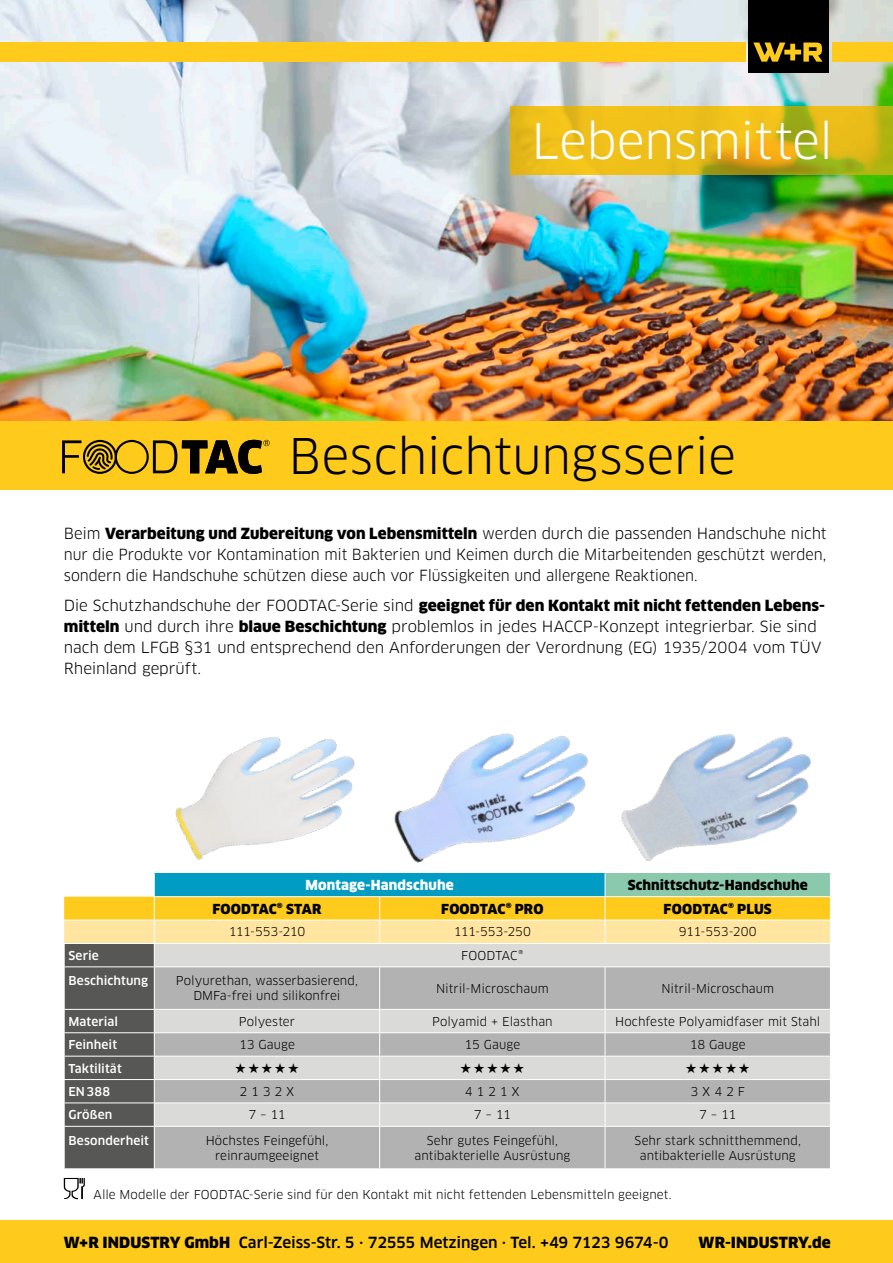
<style>
.page{position:relative;width:893px;height:1263px;background:#fff}
.page>*{position:absolute;margin:0;border:0;box-sizing:border-box;transform-origin:0 0}
.t1{font:48px "Clan Pro";letter-spacing:-.005em;color:#000}
.t2{font:48px "Clan Pro";letter-spacing:-.005em;color:#fff}
.t3{font:15px/21px "Clan Pro";letter-spacing:-.01em;color:#000;text-align:justify}
.t4{font:500 15px "Clan Pro";letter-spacing:-.005em;color:#000}
.t5{font:900 15px "Clan Pro";letter-spacing:.005em;color:#000}
.t6{font:900 13.5px "Clan Pro";letter-spacing:.01em;color:#000}
.t7{font:900 13.5px "Clan Pro";letter-spacing:.01em;color:#fff}
.t8{font:12px/15px "Clan Pro";letter-spacing:.005em;color:#000;text-align:center}
.t9{font:500 12px/23.4px "Clan Pro";letter-spacing:.01em;color:#fff}
.t10{font:12px "Clan Pro";letter-spacing:-.015em;color:#000}
.t11{font:12px "Clan Pro";letter-spacing:-.03em;color:#000}
.s1{font-weight:900}
</style>
<div class="page">
<img style="left:0;top:0;width:893px;height:421px">
<div style="left:0;top:43px;width:745px;height:19px;background:#fecb1c"></div>
<div style="left:832px;top:43px;width:61px;height:19px;background:#fecb1c"></div>
<div style="left:748px;top:0;width:81px;height:72px;background:#000"></div>
<svg style="left:753px;top:43px;width:69px;height:19px"></svg>
<svg style="left:510px;top:106px;width:383px;height:68px;background:#dfb918"></svg>
<div style="left:0;top:421px;width:893px;height:68px;background:#fecb1c"></div>
<div style="left:0;top:1220px;width:893px;height:43px;background:#fecb1c"></div>
<svg style="left:62px;top:440px;width:208px;height:34px"></svg>
<img style="left:175px;top:737px;width:180px;height:123px">
<img style="left:394px;top:733px;width:417px;height:130px">
<svg style="left:64px;top:1178px;width:21px;height:21px"></svg>
<svg style="left:64px;top:873px;width:767px;height:296px;background:#bbbeac"></svg>
<h1 class="t2" style="left:531px;top:113px;width:304px">Lebensmittel</h1>
<h1 class="t1" style="left:288px;top:428px;width:449px">Beschichtungsserie</h1>
<p class="t3" style="left:64px;top:523px;width:764px">Beim <span class="s1">Verarbeitung und Zubereitung von Lebensmitteln</span> werden durch die passenden Handschuhe nicht nur die Produkte vor Kontamination mit Bakterien und Keimen durch die Mitarbeitenden geschützt werden, sondern die Handschuhe schützen diese auch vor Flüssigkeiten und allergene Reaktionen.</p>
<p class="t3" style="left:64px;top:595px;width:763px;text-align:left">Die Schutzhandschuhe der FOODTAC-Serie sind <span class="s1">geeignet für den Kontakt mit nicht fettenden Lebens&shy;mitteln</span> und durch ihre <span class="s1">blaue Beschichtung</span> problemlos in jedes HACCP-Konzept integrierbar. Sie sind nach dem LFGB §31 und entsprechend den Anforderungen der Verordnung (EG) 1935/2004 vom TÜV Rheinland geprüft.</p>
<p class="t7" style="left:305px;top:877px;width:150px">Montage-Handschuhe</p>
<p class="t6" style="left:628px;top:877px;width:182px">Schnittschutz-Handschuhe</p>
<p class="t6" style="left:213px;top:901px;width:110px">FOODTAC® STAR</p>
<p class="t6" style="left:441px;top:901px;width:104px">FOODTAC® PRO</p>
<p class="t6" style="left:664px;top:901px;width:110px">FOODTAC® PLUS</p>
<p class="t11" style="left:229px;top:925px;width:78px">111-553-210</p>
<p class="t10" style="left:454px;top:925px;width:79px">111-553-250</p>
<p class="t10" style="left:679px;top:925px;width:79px">911-553-200</p>
<p class="t9" style="left:68px;top:944px;width:32px">Serie</p>
<p class="t8" style="left:461px;top:948px;width:64px">FOODTAC®</p>
<p class="t9" style="left:68px;top:969px;width:81px">Beschichtung</p>
<p class="t8" style="left:176px;top:973px;width:184px">Polyurethan, wasserbasierend,<br>DMFa-frei und silikonfrei</p>
<p class="t8" style="left:436px;top:981px;width:114px">Nitril-Microschaum</p>
<p class="t8" style="left:661px;top:981px;width:114px">Nitril-Microschaum</p>
<p class="t9" style="left:68px;top:1010px;width:51px">Material</p>
<p class="t8" style="left:239px;top:1014px;width:58px">Polyester</p>
<p class="t8" style="left:432px;top:1014px;width:122px">Polyamid + Elasthan</p>
<p class="t8" style="left:615px;top:1014px;width:207px">Hochfeste Polyamidfaser mit Stahl</p>
<p class="t9" style="left:68px;top:1033px;width:50px">Feinheit</p>
<p class="t8" style="left:239px;top:1037px;width:57px">13 Gauge</p>
<p class="t8" style="left:464px;top:1037px;width:57px">15 Gauge</p>
<p class="t8" style="left:690px;top:1037px;width:57px">18 Gauge</p>
<p class="t9" style="left:68px;top:1056px;width:55px">Taktilität<br>EN388</p>
<p class="t8" style="left:239px;top:1084px;width:57px">2 1 3 2 X</p>
<p class="t8" style="left:465px;top:1084px;width:57px">4 1 2 1 X</p>
<p class="t8" style="left:691px;top:1084px;width:56px">3 X 4 2 F</p>
<p class="t9" style="left:68px;top:1103px;width:45px">Größen</p>
<p class="t8" style="left:248px;top:1107px;width:39px">7 – 11</p>
<p class="t8" style="left:474px;top:1107px;width:39px">7 – 11</p>
<p class="t8" style="left:699px;top:1107px;width:39px">7 – 11</p>
<p class="t9" style="left:68px;top:1129px;width:82px">Besonderheit</p>
<p class="t8" style="left:206px;top:1133px;width:124px">Höchstes Feingefühl, reinraumgeeignet</p>
<p class="t8" style="left:414px;top:1133px;width:157px">Sehr gutes Feingefühl, antibakterielle Ausrüstung</p>
<p class="t8" style="left:635px;top:1133px;width:168px">Sehr stark schnitthemmend, antibakterielle Ausrüstung</p>
<p class="t8" style="left:94px;top:1187px;width:580px">Alle Modelle der FOODTAC-Serie sind für den Kontakt mit nicht fettenden Lebensmitteln geeignet.</p>
<p class="t4" style="left:64px;top:1233px;width:606px"><span class="s1">W+R INDUSTRY GmbH</span> Carl-Zeiss-Str. 5 · 72555 Metzingen · Tel. +49 7123 9674-0</p>
<p class="t5" style="left:699px;top:1233px;width:134px">WR-INDUSTRY.de</p>
</div>
